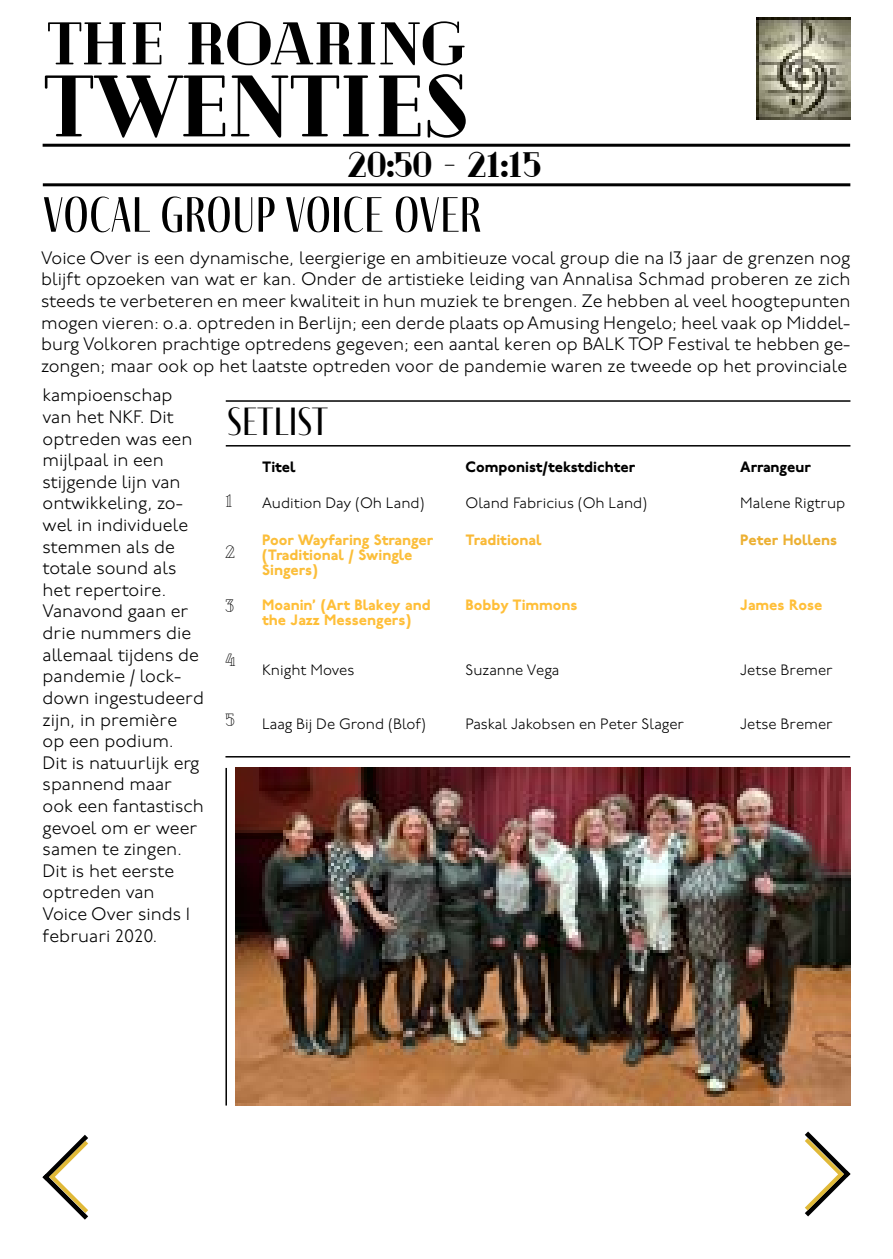
<style>
.page{position:relative;width:893px;height:1259px;background:#fff}
.page>*{position:absolute;margin:0;border:0;box-sizing:border-box;transform-origin:0 0}
.t1{font:900 87px "Cheque";color:#000}
.t2{font:900 60px "Cheque";letter-spacing:-.01em;color:#000}
.t3{font:51px "Fino Sans";color:#000}
.t4{font:40.5px "Fino Sans";color:#000}
.t5{font:900 36px "Cheque";color:#000}
.t6{font:300 18px/21.6px "P22 Underground";color:#000;text-align:justify}
.t7{font:18px "Cheque";color:#000}
.t8{font:300 15px "P22 Underground";color:#000}
.t9{font:800 15px/15px "P22 Underground";color:#ffbf39}
.t10{font:800 15px/15px "P22 Underground";color:#fbbe3a}
.t11{font:800 15px "P22 Underground";color:#000}
.t12{font:800 15px "P22 Underground";color:#ecb033}
.t13{font:800 15px "P22 Underground";color:#f9b937}
</style>
<div class="page">
<img style="left:236px;top:768px;width:614px;height:337px">
<svg style="left:805px;top:1131px;width:45px;height:85px"></svg>
<svg style="left:43px;top:1134px;width:45px;height:85px"></svg>
<hr style="left:43px;top:183px;width:807px;height:3px;background:#000">
<hr style="left:43px;top:144px;width:807px;height:3px;background:#000">
<hr style="left:226px;top:445px;width:624px;height:1px;background:#000">
<hr style="left:226px;top:400px;width:624px;height:2px;background:#000">
<hr style="left:225px;top:756px;width:625px;height:1px;background:#000">
<hr style="left:225px;top:768px;width:2px;height:337px;background:#000">
<img style="left:757px;top:18px;width:93px;height:101px">
<h2 class="t2" style="left:48px;top:10px;width:419px">THE ROARING</h2>
<h1 class="t1" style="left:45px;top:58px;width:425px">TWENTIES</h1>
<h3 class="t5" style="left:348px;top:144px;width:195px">20:50 - 21:15</h3>
<h3 class="t3" style="left:43px;top:186px;width:440px">VOCAL GROUP VOICE OVER</h3>
<p class="t6" style="left:41px;top:248px;width:811px">Voice Over is een dynamische, leergierige en ambitieuze vocal group die na 13 jaar de grenzen nog blijft opzoeken van wat er kan. Onder de artistieke leiding van Annalisa Schmad proberen ze zich steeds te verbeteren en meer kwaliteit in hun muziek te brengen. Ze hebben al veel hoogtepunten mogen vieren: o.a. optreden in Berlijn; een derde plaats op Amusing Hengelo; heel vaak op Middel&shy;burg Volkoren prachtige optredens gegeven; een aantal keren op BALK TOP Festival te hebben ge&shy;zongen; maar ook op het laatste optreden voor de pandemie waren ze tweede op het provinciale</p>
<p class="t6" style="left:43px;top:385px;width:163px;text-align:left">kampioenschap van het NKF. Dit optreden was een mijlpaal in een stijgende lijn van ontwikkeling, zo&shy;wel in individuele stemmen als de totale sound als het repertoire.<br>Vanavond gaan er drie nummers die allemaal tijdens de pandemie / lock&shy;down ingestudeerd zijn, in première<br>op een podium.<br>Dit is natuurlijk erg spannend maar ook een fantastisch gevoel om er weer samen te zingen.<br>Dit is het eerste optreden van<br>Voice Over sinds 1 februari 2020.</p>
<h3 class="t4" style="left:227px;top:399px;width:102px">SETLIST</h3>
<p class="t11" style="left:262px;top:458px;width:35px">Titel</p>
<p class="t11" style="left:465px;top:458px;width:171px">Componist/tekstdichter</p>
<p class="t11" style="left:740px;top:458px;width:72px">Arrangeur</p>
<p class="t8" style="left:262px;top:494px;width:164px">Audition Day (Oh Land)</p>
<p class="t8" style="left:465px;top:494px;width:183px">Oland Fabricius (Oh Land)</p>
<p class="t8" style="left:740px;top:494px;width:107px">Malene Rigtrup</p>
<p class="t10" style="left:262px;top:532px;width:173px">Poor Wayfaring Stranger (Traditional / Swingle<br>Singers)</p>
<p class="t13" style="left:465px;top:531px;width:78px">Traditional</p>
<p class="t12" style="left:740px;top:531px;width:98px">Peter Hollens</p>
<p class="t9" style="left:262px;top:598px;width:170px">Moanin’ (Art Blakey and the Jazz Messengers)</p>
<p class="t9" style="left:465px;top:598px;width:114px">Bobby Timmons</p>
<p class="t9" style="left:740px;top:598px;width:84px">James Rose</p>
<p class="t8" style="left:262px;top:662px;width:94px">Knight Moves</p>
<p class="t8" style="left:465px;top:662px;width:95px">Suzanne Vega</p>
<p class="t8" style="left:740px;top:662px;width:94px">Jetse Bremer</p>
<p class="t8" style="left:262px;top:715px;width:165px">Laag Bij De Grond (Blof)</p>
<p class="t8" style="left:465px;top:715px;width:220px">Paskal Jakobsen en Peter Slager</p>
<p class="t8" style="left:740px;top:715px;width:94px">Jetse Bremer</p>
<p class="t7" style="left:225px;top:491px;width:9px">1</p>
<p class="t7" style="left:225px;top:542px;width:11px">2</p>
<p class="t7" style="left:225px;top:596px;width:10px">3</p>
<p class="t7" style="left:225px;top:650px;width:12px">4</p>
<p class="t7" style="left:225px;top:710px;width:11px">5</p>
</div>
